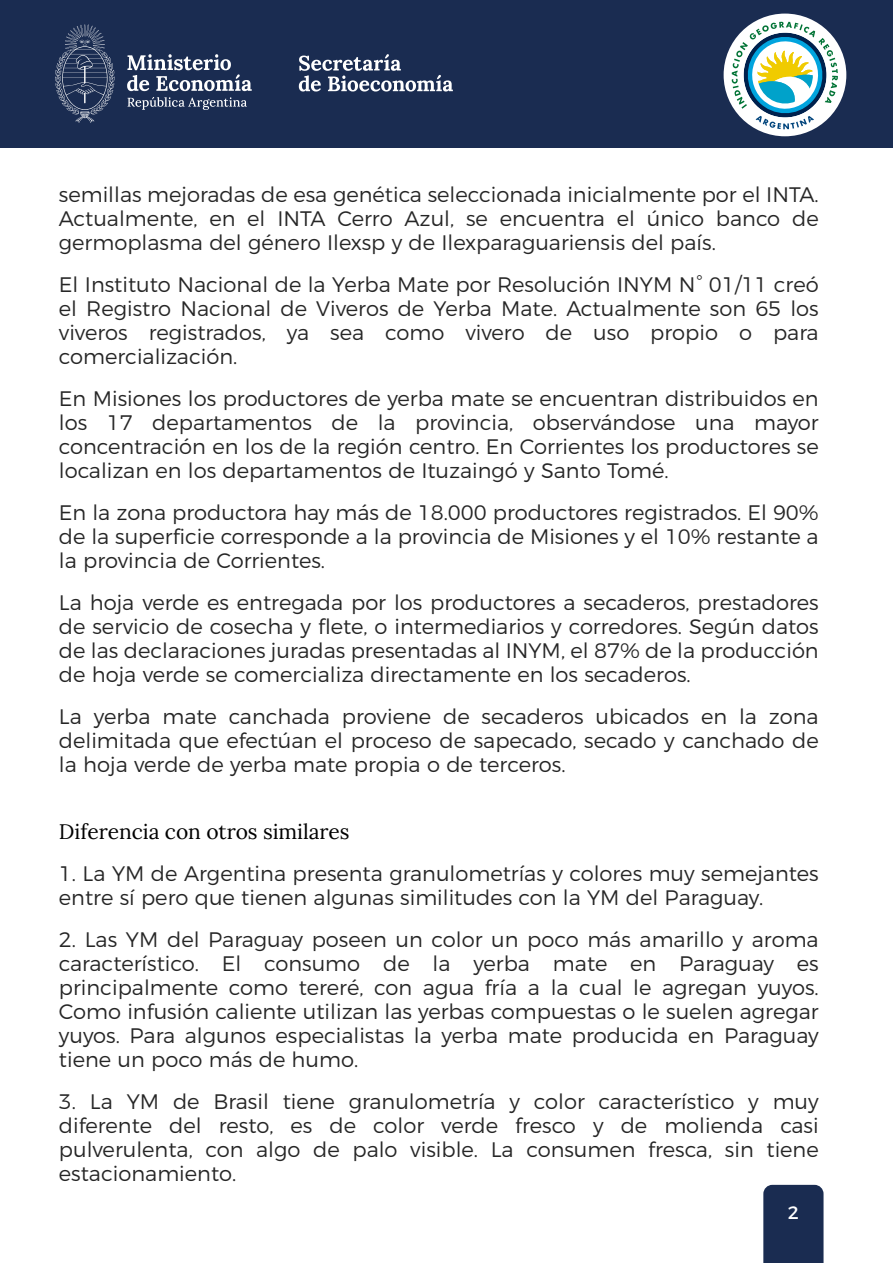
<style>
.page{position:relative;width:893px;height:1263px;background:#fff}
.page>*{position:absolute;margin:0;border:0;box-sizing:border-box;transform-origin:0 0}
.t1{font:300 21px/24px "Montserrat";color:#262626;text-align:justify}
.t2{font:21px "Lora";letter-spacing:-.005em;color:#000}
.t3{font:18px "Montserrat";color:#fff}
</style>
<div class="page">
<div style="left:763px;top:1185px;width:60px;height:78px;background:#1a2c51"></div>
<div style="left:0;top:0;width:893px;height:148px;background:#1a2c51"></div>
<div style="left:724px;top:14px;width:122px;height:122px;background:#fff;border-radius:50%"></div>
<svg style="left:732px;top:22px;width:106px;height:107px"></svg>
<svg style="left:299px;top:54px;width:154px;height:38px"></svg>
<svg style="left:128px;top:97px;width:119px;height:13px"></svg>
<svg style="left:127px;top:54px;width:125px;height:37px"></svg>
<svg style="left:55px;top:24px;width:60px;height:99px"></svg>
<p class="t1" style="left:59px;top:182px;width:761px">semillas mejoradas de esa genética seleccionada inicialmente por el INTA.<br>Actualmente, en el INTA Cerro Azul, se encuentra el único banco de germoplasma del género Ilexsp y de Ilexparaguariensis del país.</p>
<p class="t1" style="left:59px;top:272px;width:761px">El Instituto Nacional de la Yerba Mate por Resolución INYM N° 01/11 creó el Registro Nacional de Viveros de Yerba Mate. Actualmente son 65 los viveros registrados, ya sea como vivero de uso propio o para comercialización.</p>
<p class="t1" style="left:59px;top:386px;width:761px">En Misiones los productores de yerba mate se encuentran distribuidos en los 17 departamentos de la provincia, observándose una mayor concentración en los de la región centro. En Corrientes los productores se localizan en los departamentos de Ituzaingó y Santo Tomé.</p>
<p class="t1" style="left:59px;top:500px;width:761px">En la zona productora hay más de 18.000 productores registrados. El 90% de la superficie corresponde a la provincia de Misiones y el 10% restante a la provincia de Corrientes.</p>
<p class="t1" style="left:59px;top:590px;width:761px">La hoja verde es entregada por los productores a secaderos, prestadores de servicio de cosecha y flete, o intermediarios y corredores. Según datos de las declaraciones juradas presentadas al INYM, el 87% de la producción de hoja verde se comercializa directamente en los secaderos.</p>
<p class="t1" style="left:59px;top:704px;width:761px">La yerba mate canchada proviene de secaderos ubicados en la zona delimitada que efectúan el proceso de sapecado, secado y canchado de la hoja verde de yerba mate propia o de terceros.</p>
<p class="t2" style="left:59px;top:818px;width:292px">Diferencia con otros similares</p>
<p class="t1" style="left:59px;top:861px;width:761px">1. La YM de Argentina presenta granulometrías y colores muy semejantes entre sí pero que tienen algunas similitudes con la YM del Paraguay.</p>
<p class="t1" style="left:59px;top:927px;width:761px">2. Las YM del Paraguay poseen un color un poco más amarillo y aroma característico. El consumo de la yerba mate en Paraguay es principalmente como tereré, con agua fría a la cual le agregan yuyos.<br>Como infusión caliente utilizan las yerbas compuestas o le suelen agregar yuyos. Para algunos especialistas la yerba mate producida en Paraguay tiene un poco más de humo.</p>
<p class="t1" style="left:59px;top:1089px;width:761px">3. La YM de Brasil tiene granulometría y color característico y muy diferente del resto, es de color verde fresco y de molienda casi pulverulenta, con algo de palo visible. La consumen fresca, sin tiene estacionamiento.</p>
<p class="t3" style="left:788px;top:1201px;width:13px">2</p>
</div>
